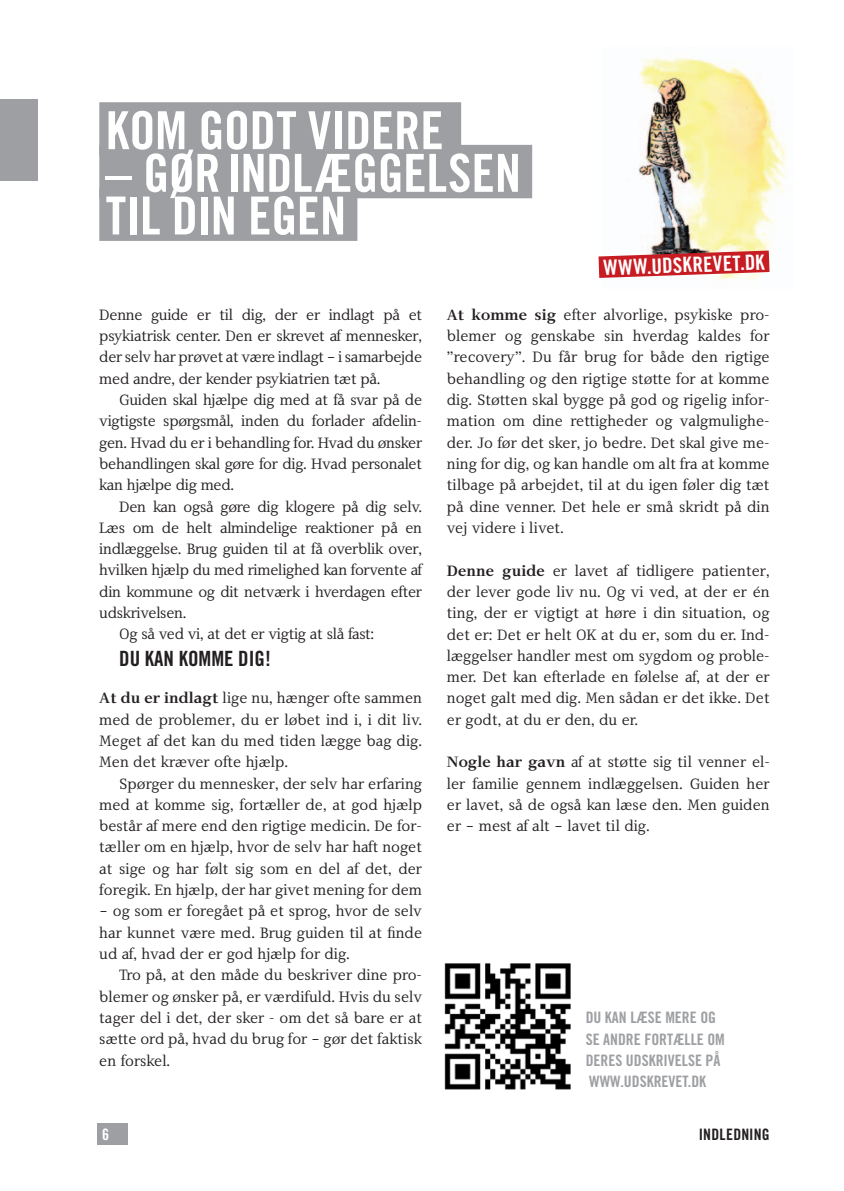
<style>
.page{position:relative;width:844px;height:1191px;background:#fff}
.page>*{position:absolute;margin:0;border:0;box-sizing:border-box;transform-origin:0 0}
.t1{font:52.5px "Trade Gothic Bold Cond Twenty";color:#fff}
.t2{font:21.18px "Trade Gothic Bold Cond Twenty";color:#fff}
.t3{font:21px "Trade Gothic Bold Cond Twenty";color:#231f20}
.t4{font:15.75px/21.3px "Ninetysix K Serif";color:#231f20;text-align:justify}
.t5{font:15.75px "Ninetysix K Serif";letter-spacing:-.02em;color:#231f20}
.t6{font:15.75px/21.3px "Trade Gothic Bold Cond Twenty";color:#9d9fa2}
.t7{font:15.75px "Trade Gothic Bold Cond Twenty";color:#231f20}
.t8{font:15.75px "Trade Gothic Bold Cond Twenty";color:#fff}
.s1{font-weight:700}
</style>
<div class="page">
<div style="left:97px;top:1123px;width:30px;height:21px;background:#9d9fa2"></div>
<div style="left:99px;top:102px;width:362px;height:54px;background:#9d9fa2"></div>
<div style="left:99px;top:145px;width:433px;height:53px;background:#9d9fa2"></div>
<div style="left:99px;top:187px;width:258px;height:54px;background:#9d9fa2"></div>
<img style="left:444px;top:963px;width:127px;height:127px">
<img style="left:636px;top:57px;width:151px;height:182px">
<svg style="left:598px;top:239px;width:173px;height:41px"></svg>
<div style="left:0;top:99px;width:37px;height:81px;background:#9d9fa2"></div>
<p class="t1" style="left:106px;top:99px;width:27px">KOM</p>
<p class="t1" style="left:198px;top:99px;width:25px">GODT</p>
<p class="t1" style="left:308px;top:99px;width:24px">VIDERE</p>
<p class="t1" style="left:106px;top:141px;width:187px">– GØR INDLÆGGELSE</p>
<p class="t1" style="left:494px;top:141px;width:28px">N</p>
<p class="t1" style="left:106px;top:184px;width:242px">TILDIN EGEN</p>
<p class="t2" style="left:602px;top:255px;width:163px;rotate:-2deg">WWW.UDSKREVET.DK</p>
<p class="t5" style="left:99px;top:306px;width:324px">Denne guide er til dig, der er indlagt på et</p>
<p class="t5" style="left:99px;top:327px;width:324px">psykiatrisk center. Den er skrevet af mennesker,</p>
<p class="t5" style="left:99px;top:349px;width:324px">der selv har prøvet at være indlagt – i samarbejde</p>
<p class="t5" style="left:99px;top:370px;width:282px">med andre, der kender psykiatrien tæt på.</p>
<p class="t5" style="left:119px;top:391px;width:304px">Guiden skal hjælpe dig med at få svar på de</p>
<p class="t5" style="left:99px;top:413px;width:324px">vigtigste spørgsmål, inden du forlader afdelin-</p>
<p class="t5" style="left:99px;top:434px;width:324px">gen. Hvad du er i behandling for. Hvad du ønsker</p>
<p class="t5" style="left:99px;top:455px;width:324px">behandlingen skal gøre for dig. Hvad personalet</p>
<p class="t5" style="left:99px;top:476px;width:136px">kan hjælpe dig med.</p>
<p class="t5" style="left:119px;top:498px;width:304px">Den kan også gøre dig klogere på dig selv.</p>
<p class="t5" style="left:99px;top:519px;width:324px">Læs om de helt almindelige reaktioner på en</p>
<p class="t5" style="left:99px;top:540px;width:324px">indlæggelse. Brug guiden til at få overblik over,</p>
<p class="t5" style="left:99px;top:562px;width:324px">hvilken hjælp du med rimelighed kan forvente af</p>
<p class="t5" style="left:99px;top:583px;width:324px">din kommune og dit netværk i hverdagen efter</p>
<p class="t5" style="left:99px;top:604px;width:88px">udskrivelsen.</p>
<p class="t5" style="left:119px;top:626px;width:256px">Og så ved vi, at det er vigtig at slå fast:</p>
<p class="t3" style="left:119px;top:645px;width:153px">DU KAN KOMME DIG!</p>
<p class="t4" style="left:99px;top:687px;width:324px"><span class="s1">At du er indlagt</span> lige nu, hænger ofte sammen</p>
<p class="t4" style="left:99px;top:709px;width:324px">med de problemer, du er løbet ind i, i dit liv.</p>
<p class="t4" style="left:99px;top:730px;width:324px">Meget af det kan du med tiden lægge bag dig.</p>
<p class="t4" style="left:99px;top:751px;width:190px">Men det kræver ofte hjælp.</p>
<p class="t4" style="left:119px;top:773px;width:304px">Spørger du mennesker, der selv har erfaring</p>
<p class="t4" style="left:99px;top:794px;width:324px">med at komme sig, fortæller de, at god hjælp</p>
<p class="t4" style="left:99px;top:815px;width:324px">består af mere end den rigtige medicin. De for-</p>
<p class="t4" style="left:99px;top:837px;width:324px">tæller om en hjælp, hvor de selv har haft noget</p>
<p class="t4" style="left:99px;top:858px;width:324px">at sige og har følt sig som en del af det, der</p>
<p class="t4" style="left:99px;top:879px;width:324px">foregik. En hjælp, der har givet mening for dem</p>
<p class="t4" style="left:99px;top:901px;width:324px">– og som er foregået på et sprog, hvor de selv</p>
<p class="t4" style="left:99px;top:922px;width:324px">har kunnet være med. Brug guiden til at finde</p>
<p class="t4" style="left:99px;top:943px;width:252px">ud af, hvad der er god hjælp for dig.</p>
<p class="t4" style="left:119px;top:964px;width:304px">Tro på, at den måde du beskriver dine pro-</p>
<p class="t4" style="left:99px;top:986px;width:324px">blemer og ønsker på, er værdifuld. Hvis du selv</p>
<p class="t4" style="left:99px;top:1007px;width:324px">tager del i det, der sker - om det så bare er at</p>
<p class="t4" style="left:99px;top:1028px;width:324px">sætte ord på, hvad du brug for – gør det faktisk</p>
<p class="t4" style="left:99px;top:1050px;width:72px">en forskel.</p>
<p class="t4" style="left:446px;top:304px;width:324px"><span class="s1">At komme sig</span> efter alvorlige, psykiske pro&shy;blemer og genskabe sin hverdag kaldes for ”recovery”. Du får brug for både den rigtige behandling og den rigtige støtte for at komme dig. Støtten skal bygge på god og rigelig infor&shy;mation om dine rettigheder og valgmulighe&shy;der. Jo før det sker, jo bedre. Det skal give me&shy;ning for dig, og kan handle om alt fra at komme tilbage på arbejdet, til at du igen føler dig tæt på dine venner. Det hele er små skridt på din vej videre i livet.</p>
<p class="t4" style="left:446px;top:560px;width:324px"><span class="s1">Denne guide</span> er lavet af tidligere patienter, der lever gode liv nu. Og vi ved, at der er én ting, der er vigtigt at høre i din situation, og det er: Det er helt OK at du er, som du er. Ind&shy;læggelser handler mest om sygdom og proble&shy;mer. Det kan efterlade en følelse af, at der er noget galt med dig. Men sådan er det ikke. Det er godt, at du er den, du er.</p>
<p class="t4" style="left:446px;top:752px;width:324px"><span class="s1">Nogle har gavn</span> af at støtte sig til venner el&shy;ler familie gennem indlæggelsen. Guiden her er lavet, så de også kan læse den. Men guiden er – mest af alt – lavet til dig.</p>
<p class="t6" style="left:585px;top:1006px;width:141px">DU KAN LÆSE MERE OG<br>SE ANDRE FORTÆLLE OM<br>DERES UDSKRIVELSE PÅ<br>WWW.UDSKREVET.DK</p>
<p class="t8" style="left:102px;top:1124px;width:8px">6</p>
<p class="t7" style="left:698px;top:1124px;width:21px">INDLED</p>
<p class="t7" style="left:741px;top:1124px;width:28px">NING</p>
</div>
